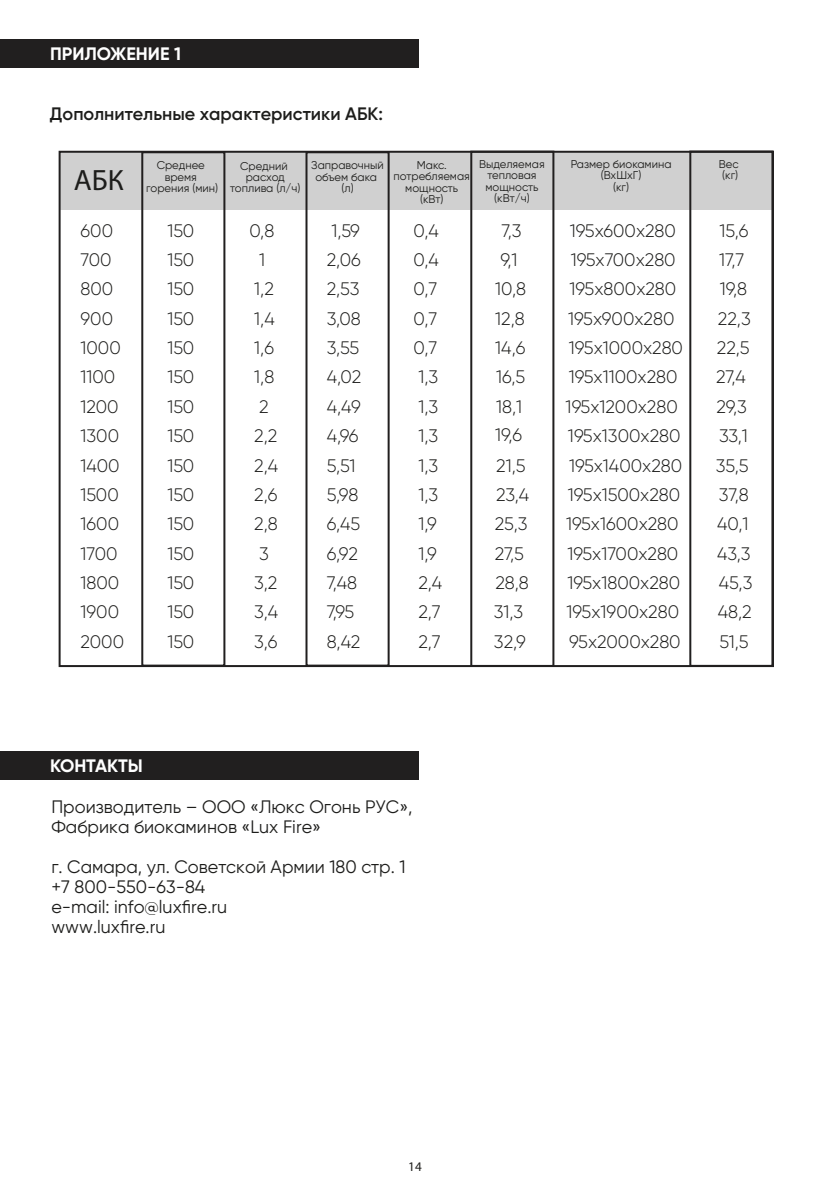
<style>
.page{position:relative;width:840px;height:1191px;background:#fff}
.page>*{position:absolute;margin:0;border:0;box-sizing:border-box;transform-origin:0 0}
.t1{font:29.4px "Myriad Pro";color:#1d1d1b}
.t2{font:300 18px "Gilroy";color:#1d1d1b}
.t3{font:18px/20px "Gilroy";color:#1d1d1b}
.t4{font:600 18px "Gilroy";color:#1d1d1b}
.t5{font:700 18px "Gilroy";color:#fff}
.t6{font:13.2px "Myriad Pro";color:#1d1d1b}
.t7{font:11.2px/11.2px "Gilroy";color:#1d1d1b;text-align:center}
</style>
<div class="page">
<div style="left:0;top:39px;width:418px;height:29px;background:#211f1f"></div>
<div style="left:0;top:750px;width:418px;height:29px;background:#211f1f"></div>
<div style="left:60px;top:151px;width:712px;height:58px;background:#d0d0d0"></div>
<div style="left:141px;top:151px;width:84px;height:515px;border:2px solid #211f1f"></div>
<div style="left:305px;top:151px;width:84px;height:515px;border:2px solid #211f1f"></div>
<div style="left:470px;top:151px;width:84px;height:516px;border:2px solid #211f1f"></div>
<div style="left:689px;top:151px;width:84px;height:516px;border:2px solid #211f1f"></div>
<p class="t5" style="left:50px;top:43px;width:132px">ПРИЛОЖЕНИЕ 1</p>
<p class="t4" style="left:50px;top:102px;width:334px">Дополнительные характеристики АБК:</p>
<h1 class="t1" style="left:74px;top:162px;width:51px">АБК</h1>
<p class="t7" style="left:146px;top:160px;width:73px">Среднее время горения (мин)</p>
<p class="t7" style="left:230px;top:160px;width:72px">Средний расход топлива (л/ч)</p>
<p class="t7" style="left:311px;top:160px;width:74px">Заправочный объем бака (л)</p>
<p class="t7" style="left:393px;top:159px;width:78px">Макс. потребляемая мощность (кВт)</p>
<p class="t7" style="left:479px;top:158px;width:67px">Выделяемая тепловая мощность (кВт/ч)</p>
<p class="t7" style="left:570px;top:158px;width:102px">Размер биокамина (ВхШхГ)<br>(кг)</p>
<p class="t7" style="left:718px;top:158px;width:21px;text-align:left">Вес (кг)</p>
<p class="t2" style="left:80px;top:219px;width:34px">600</p>
<p class="t2" style="left:167px;top:219px;width:28px">150</p>
<p class="t2" style="left:249px;top:219px;width:26px">0,8</p>
<p class="t2" style="left:331px;top:219px;width:30px">1,59</p>
<p class="t2" style="left:413px;top:219px;width:27px">0,4</p>
<p class="t2" style="left:501px;top:219px;width:21px">7,3</p>
<p class="t2" style="left:569px;top:219px;width:107px">195х600х280</p>
<p class="t2" style="left:719px;top:219px;width:31px">15,6</p>
<p class="t2" style="left:80px;top:249px;width:32px">700</p>
<p class="t2" style="left:167px;top:249px;width:28px">150</p>
<p class="t2" style="left:259px;top:249px;width:8px">1</p>
<p class="t2" style="left:326px;top:249px;width:36px">2,06</p>
<p class="t2" style="left:413px;top:249px;width:27px">0,4</p>
<p class="t2" style="left:500px;top:249px;width:19px">9,1</p>
<p class="t2" style="left:570px;top:249px;width:106px">195х700х280</p>
<p class="t2" style="left:718px;top:249px;width:27px">17,7</p>
<p class="t2" style="left:80px;top:278px;width:34px">800</p>
<p class="t2" style="left:167px;top:278px;width:28px">150</p>
<p class="t2" style="left:254px;top:278px;width:21px">1,2</p>
<p class="t2" style="left:326px;top:278px;width:34px">2,53</p>
<p class="t2" style="left:413px;top:278px;width:25px">0,7</p>
<p class="t2" style="left:495px;top:278px;width:32px">10,8</p>
<p class="t2" style="left:569px;top:278px;width:108px">195х800х280</p>
<p class="t2" style="left:719px;top:278px;width:29px">19,8</p>
<p class="t2" style="left:80px;top:307px;width:34px">900</p>
<p class="t2" style="left:167px;top:307px;width:28px">150</p>
<p class="t2" style="left:254px;top:307px;width:22px">1,4</p>
<p class="t2" style="left:326px;top:307px;width:36px">3,08</p>
<p class="t2" style="left:413px;top:307px;width:25px">0,7</p>
<p class="t2" style="left:495px;top:307px;width:31px">12,8</p>
<p class="t2" style="left:568px;top:307px;width:107px">195х900х280</p>
<p class="t2" style="left:717px;top:307px;width:34px">22,3</p>
<p class="t2" style="left:80px;top:337px;width:42px">1000</p>
<p class="t2" style="left:167px;top:337px;width:28px">150</p>
<p class="t2" style="left:254px;top:337px;width:21px">1,6</p>
<p class="t2" style="left:326px;top:337px;width:34px">3,55</p>
<p class="t2" style="left:413px;top:337px;width:25px">0,7</p>
<p class="t2" style="left:495px;top:337px;width:32px">14,6</p>
<p class="t2" style="left:568px;top:337px;width:116px">195х1000х280</p>
<p class="t2" style="left:716px;top:337px;width:34px">22,5</p>
<p class="t2" style="left:80px;top:366px;width:36px">1100</p>
<p class="t2" style="left:167px;top:366px;width:28px">150</p>
<p class="t2" style="left:254px;top:366px;width:21px">1,8</p>
<p class="t2" style="left:326px;top:366px;width:36px">4,02</p>
<p class="t2" style="left:418px;top:366px;width:21px">1,3</p>
<p class="t2" style="left:496px;top:366px;width:31px">16,5</p>
<p class="t2" style="left:568px;top:366px;width:110px">195х1100х280</p>
<p class="t2" style="left:715px;top:366px;width:31px">27,4</p>
<p class="t2" style="left:80px;top:395px;width:40px">1200</p>
<p class="t2" style="left:167px;top:395px;width:28px">150</p>
<p class="t2" style="left:259px;top:395px;width:11px">2</p>
<p class="t2" style="left:326px;top:395px;width:36px">4,49</p>
<p class="t2" style="left:418px;top:395px;width:21px">1,3</p>
<p class="t2" style="left:496px;top:395px;width:27px">18,1</p>
<p class="t2" style="left:565px;top:395px;width:113px">195х1200х280</p>
<p class="t2" style="left:716px;top:395px;width:32px">29,3</p>
<p class="t2" style="left:80px;top:425px;width:40px">1300</p>
<p class="t2" style="left:167px;top:425px;width:28px">150</p>
<p class="t2" style="left:254px;top:425px;width:25px">2,2</p>
<p class="t2" style="left:326px;top:425px;width:33px">4,96</p>
<p class="t2" style="left:418px;top:425px;width:21px">1,3</p>
<p class="t2" style="left:567px;top:425px;width:114px">195х1300х280</p>
<p class="t2" style="left:718px;top:425px;width:30px">33,1</p>
<p class="t2" style="left:80px;top:454px;width:41px">1400</p>
<p class="t2" style="left:167px;top:454px;width:28px">150</p>
<p class="t2" style="left:254px;top:454px;width:25px">2,4</p>
<p class="t2" style="left:326px;top:454px;width:30px">5,51</p>
<p class="t2" style="left:418px;top:454px;width:21px">1,3</p>
<p class="t2" style="left:496px;top:454px;width:31px">21,5</p>
<p class="t2" style="left:568px;top:454px;width:114px">195х1400х280</p>
<p class="t2" style="left:715px;top:454px;width:34px">35,5</p>
<p class="t2" style="left:80px;top:483px;width:40px">1500</p>
<p class="t2" style="left:167px;top:483px;width:28px">150</p>
<p class="t2" style="left:254px;top:483px;width:25px">2,6</p>
<p class="t2" style="left:326px;top:483px;width:33px">5,98</p>
<p class="t2" style="left:418px;top:483px;width:21px">1,3</p>
<p class="t2" style="left:496px;top:483px;width:35px">23,4</p>
<p class="t2" style="left:567px;top:483px;width:114px">195х1500х280</p>
<p class="t2" style="left:718px;top:483px;width:31px">37,8</p>
<p class="t2" style="left:80px;top:513px;width:40px">1600</p>
<p class="t2" style="left:167px;top:513px;width:28px">150</p>
<p class="t2" style="left:254px;top:513px;width:25px">2,8</p>
<p class="t2" style="left:326px;top:513px;width:35px">6,45</p>
<p class="t2" style="left:418px;top:513px;width:20px">1,9</p>
<p class="t2" style="left:494px;top:513px;width:34px">25,3</p>
<p class="t2" style="left:566px;top:513px;width:114px">195х1600х280</p>
<p class="t2" style="left:716px;top:513px;width:33px">40,1</p>
<p class="t2" style="left:80px;top:542px;width:38px">1700</p>
<p class="t2" style="left:167px;top:542px;width:28px">150</p>
<p class="t2" style="left:259px;top:542px;width:11px">3</p>
<p class="t2" style="left:326px;top:542px;width:33px">6,92</p>
<p class="t2" style="left:418px;top:542px;width:20px">1,9</p>
<p class="t2" style="left:494px;top:542px;width:31px">27,5</p>
<p class="t2" style="left:567px;top:542px;width:112px">195х1700х280</p>
<p class="t2" style="left:716px;top:542px;width:35px">43,3</p>
<p class="t2" style="left:80px;top:571px;width:40px">1800</p>
<p class="t2" style="left:167px;top:571px;width:28px">150</p>
<p class="t2" style="left:254px;top:571px;width:24px">3,2</p>
<p class="t2" style="left:326px;top:571px;width:32px">7,48</p>
<p class="t2" style="left:418px;top:571px;width:25px">2,4</p>
<p class="t2" style="left:495px;top:571px;width:35px">28,8</p>
<p class="t2" style="left:567px;top:571px;width:114px">195х1800х280</p>
<p class="t2" style="left:718px;top:571px;width:35px">45,3</p>
<p class="t2" style="left:80px;top:601px;width:40px">1900</p>
<p class="t2" style="left:167px;top:601px;width:28px">150</p>
<p class="t2" style="left:254px;top:601px;width:25px">3,4</p>
<p class="t2" style="left:326px;top:601px;width:29px">7,95</p>
<p class="t2" style="left:418px;top:601px;width:24px">2,7</p>
<p class="t2" style="left:493px;top:601px;width:31px">31,3</p>
<p class="t2" style="left:566px;top:601px;width:114px">195х1900х280</p>
<p class="t2" style="left:717px;top:601px;width:35px">48,2</p>
<p class="t2" style="left:80px;top:630px;width:45px">2000</p>
<p class="t2" style="left:167px;top:630px;width:28px">150</p>
<p class="t2" style="left:254px;top:630px;width:25px">3,6</p>
<p class="t2" style="left:326px;top:630px;width:35px">8,42</p>
<p class="t2" style="left:418px;top:630px;width:24px">2,7</p>
<p class="t2" style="left:493px;top:630px;width:33px">32,9</p>
<p class="t2" style="left:569px;top:630px;width:113px">95х2000х280</p>
<p class="t2" style="left:719px;top:630px;width:31px">51,5</p>
<p class="t2" style="left:495px;top:423px;width:28px">19,6</p>
<p class="t5" style="left:50px;top:754px;width:94px">КОНТАКТЫ</p>
<p class="t3" style="left:51px;top:797px;width:362px">Производитель – ООО «Люкс Огонь РУС»,<br>Фабрика биокаминов «Lux Fire»</p>
<p class="t3" style="left:51px;top:857px;width:355px">г. Самара, ул. Советской Армии 180 стр. 1 +7 800-550-63-84<br>е-mail: info@luxfire.ru<br>www.luxfire.ru</p>
<p class="t6" style="left:408px;top:1158px;width:15px">14</p>
</div>
